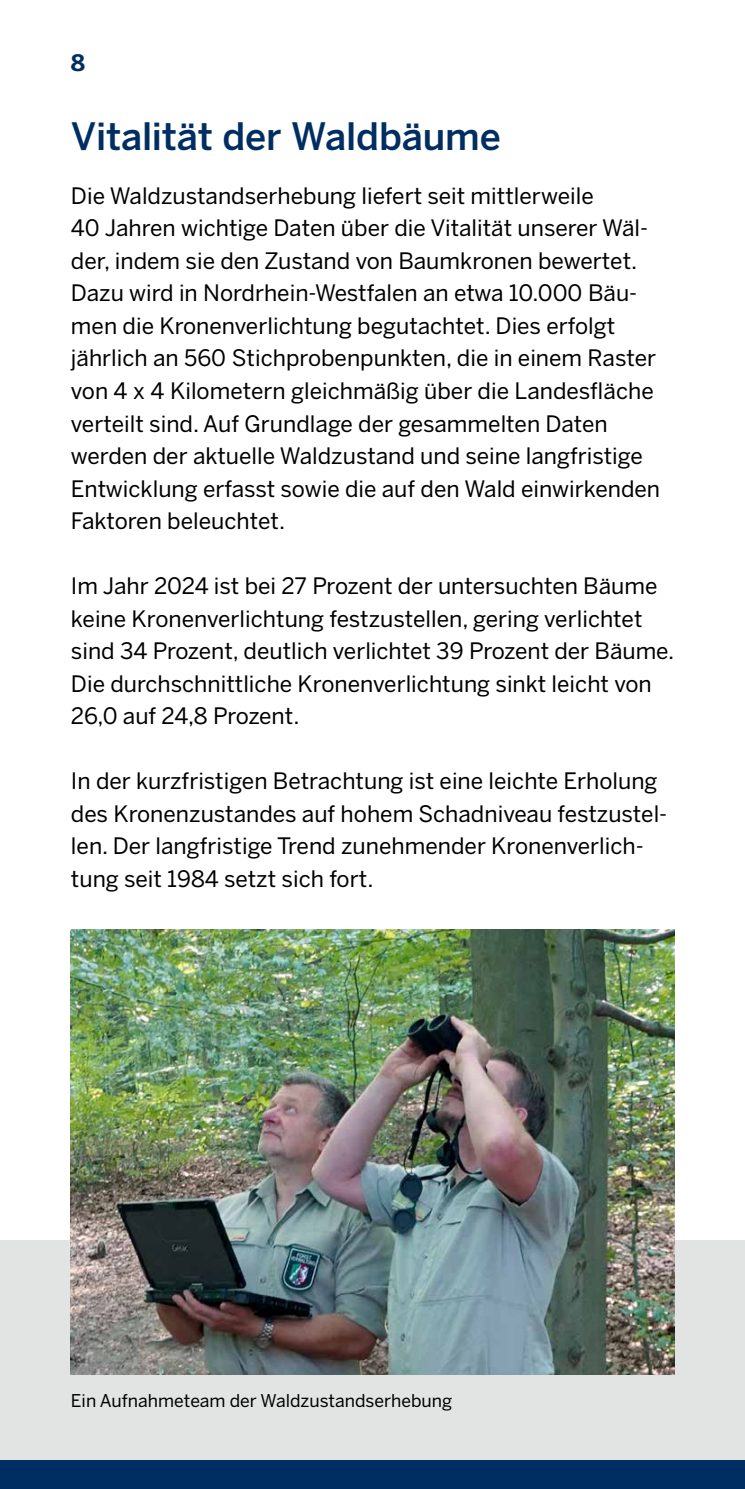
<style>
.page{position:relative;width:745px;height:1489px;background:#fff}
.page>*{position:absolute;margin:0;border:0;box-sizing:border-box;transform-origin:0 0}
.t1{font:500 37.5px "Benton Sans";letter-spacing:-.005em;color:#002e62}
.t2{font:22.5px/32.5px "Benton Sans";color:#000}
.t3{font:700 22.5px "Benton Sans";color:#002e62}
.t4{font:17.5px "Benton Sans";color:#000}
</style>
<div class="page">
<div style="left:0;top:1240px;width:744px;height:248px;background:#e2e3e3"></div>
<img style="left:71px;top:929px;width:602px;height:445px">
<div style="left:0;top:1460px;width:744px;height:28px;background:#002e62"></div>
<p class="t3" style="left:71px;top:49px;width:16px">8</p>
<h2 class="t1" style="left:71px;top:113px;width:431px">Vitalität der Waldbäume</h2>
<p class="t2" style="left:71px;top:179px;width:590px">Die Waldzustandserhebung liefert seit mittlerweile<br>40 Jahren wichtige Daten über die Vitalität unserer Wäl&shy;der, indem sie den Zustand von Baumkronen bewertet.<br>Dazu wird in Nordrhein-Westfalen an etwa 10.000 Bäu&shy;men die Kronenverlichtung begutachtet. Dies erfolgt jährlich an 560 Stichprobenpunkten, die in einem Raster von 4 x 4 Kilometern gleichmäßig über die Landesfläche verteilt sind. Auf Grundlage der gesammelten Daten werden der aktuelle Waldzustand und seine langfristige Entwicklung erfasst sowie die auf den Wald einwirkenden Faktoren beleuchtet.</p>
<p class="t2" style="left:71px;top:569px;width:604px">Im Jahr 2024 ist bei 27 Prozent der untersuchten Bäume keine Kronenverlichtung festzustellen, gering verlichtet sind 34 Prozent, deutlich verlichtet 39 Prozent der Bäume.<br>Die durchschnittliche Kronenverlichtung sinkt leicht von 26,0 auf 24,8 Prozent.</p>
<p class="t2" style="left:71px;top:764px;width:597px">In der kurzfristigen Betrachtung ist eine leichte Erholung des Kronenzustandes auf hohem Schadniveau festzustel&shy;len. Der langfristige Trend zunehmender Kronenverlich&shy;tung seit 1984 setzt sich fort.</p>
<p class="t4" style="left:71px;top:1390px;width:382px">Ein Aufnahmeteam der Waldzustandserhebung</p>
</div>
